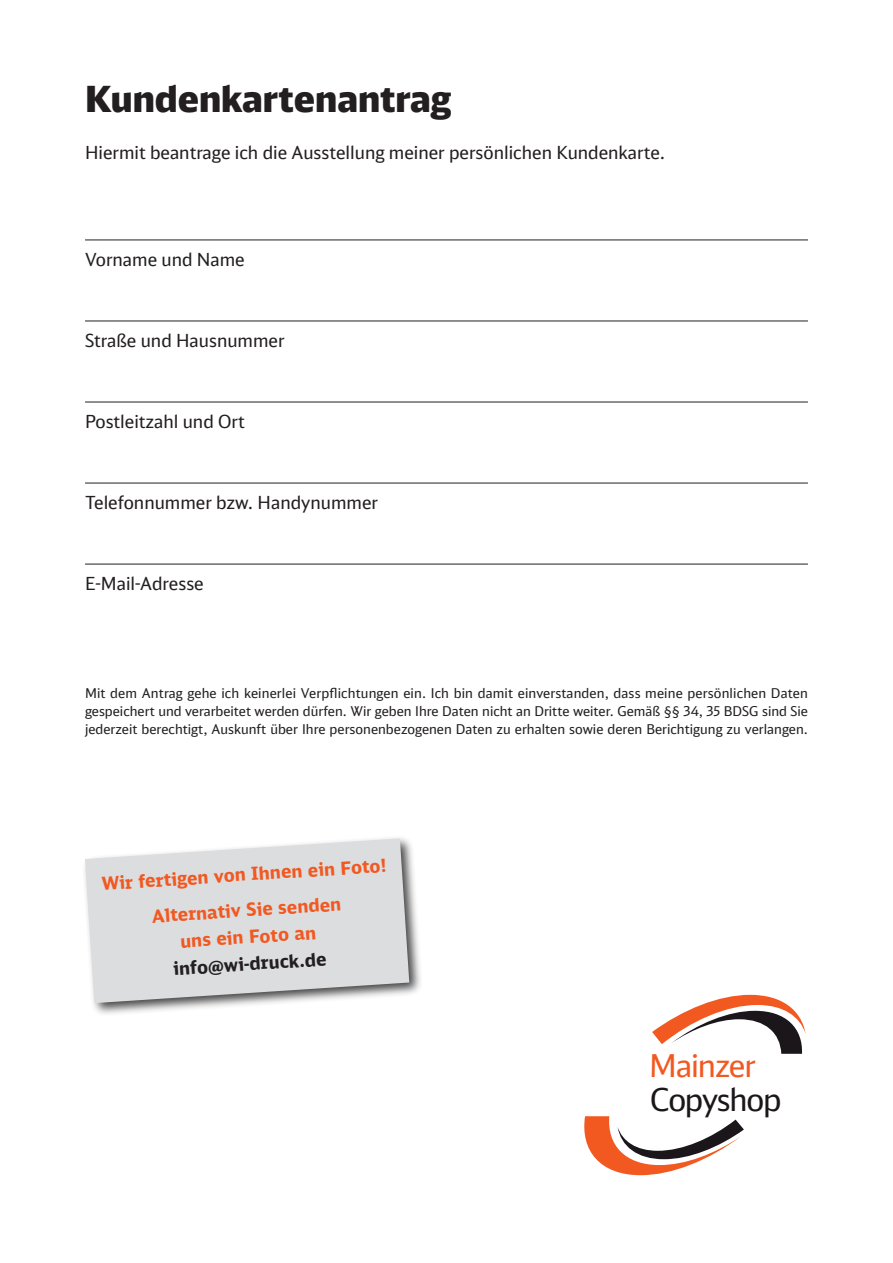
<style>
.page{position:relative;width:893px;height:1263px;background:#fff}
.page>*{position:absolute;margin:0;border:0;box-sizing:border-box;transform-origin:0 0}
.t1{font:900 36px "DB Head";color:#231f20}
.t2{font:31.5px "DB Head";letter-spacing:-.04em;color:#1a161a}
.t3{font:31.5px "DB Head";letter-spacing:-.035em;color:#f15921}
.t4{font:18px "DB Head";color:#231f20}
.t5{font:700 18px/27px "DB Sans";color:#f15921;text-align:center}
.t6{font:700 18px "DB Sans";color:#231f20}
.t7{font:13.5px/18px "DB Head";color:#231f20;text-align:justify}
</style>
<div class="page">
<hr style="left:85px;top:240px;width:723px;height:1px;background:#231f20">
<hr style="left:85px;top:321px;width:723px;height:1px;background:#231f20">
<hr style="left:85px;top:402px;width:723px;height:1px;background:#231f20">
<hr style="left:85px;top:483px;width:723px;height:1px;background:#231f20">
<hr style="left:85px;top:564px;width:723px;height:1px;background:#231f20">
<svg style="left:652px;top:995px;width:153px;height:59px"></svg>
<svg style="left:584px;top:1116px;width:160px;height:59px"></svg>
<img style="left:84px;top:842px;width:337px;height:172px">
<svg style="left:85px;top:838px;width:324px;height:165px;background:#dadbdd"></svg>
<p class="t1" style="left:85px;top:78px;width:368px">Kundenkartenantrag</p>
<p class="t4" style="left:85px;top:146px;width:582px">Hiermit beantrage ich die Ausstellung meiner persönlichen Kundenkarte.</p>
<p class="t4" style="left:85px;top:252px;width:161px">Vorname und Name</p>
<p class="t4" style="left:85px;top:333px;width:201px">Straße und Hausnummer</p>
<p class="t4" style="left:85px;top:414px;width:161px">Postleitzahl und Ort</p>
<p class="t4" style="left:85px;top:495px;width:294px">Telefonnummer bzw. Handynummer</p>
<p class="t4" style="left:85px;top:576px;width:120px">E-Mail-Adresse</p>
<p class="t7" style="left:85px;top:685px;width:724px">Mit dem Antrag gehe ich keinerlei Verpflichtungen ein. Ich bin damit einverstanden, dass meine persönlichen Daten gespeichert und verarbeitet werden dürfen. Wir geben Ihre Daten nicht an Dritte weiter. Gemäß §§ 34, 35 BDSG sind Sie jederzeit berechtigt, Auskunft über Ihre personenbezogenen Daten zu erhalten sowie deren Berichtigung zu verlangen.</p>
<p class="t5" style="left:101px;top:872px;width:287px;rotate:-4deg">Wir fertigen von Ihnen ein Foto!</p>
<p class="t5" style="left:151px;top:904px;width:192px;rotate:-4deg">Alternativ Sie senden uns ein Foto an</p>
<p class="t6" style="left:173px;top:962px;width:155px;rotate:-4deg">info@wi-druck.de</p>
<h2 class="t3" style="left:649px;top:1046px;width:108px">Mainzer</h2>
<h2 class="t2" style="left:650px;top:1080px;width:133px">Copyshop</h2>
</div>
